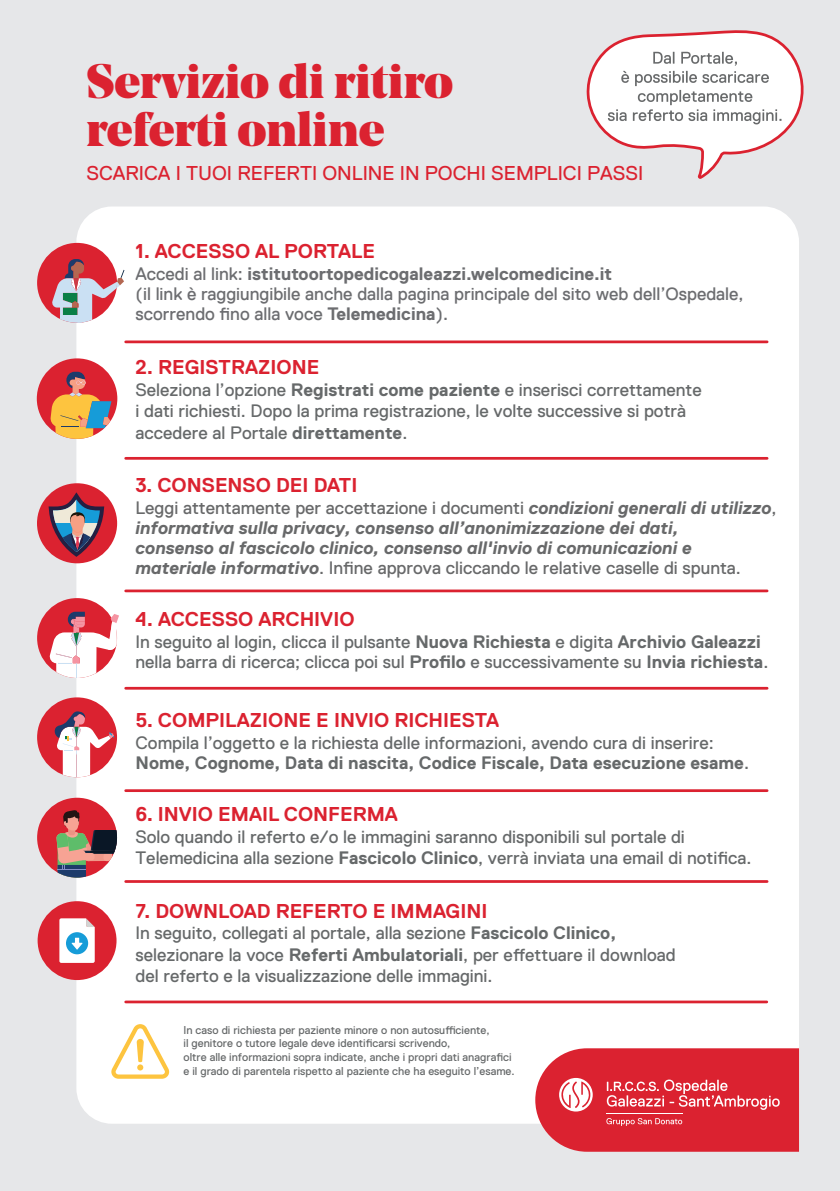
<style>
.page{position:relative;width:840px;height:1191px;background:#fff}
.page>*{position:absolute;margin:0;border:0;box-sizing:border-box;transform-origin:0 0}
.t1{font:900 48px/48px "Noe Display";color:#db2230}
.t2{font:700 20px "Replica";color:#db2230}
.t3{font:20px "Replica";color:#db2230}
.t4{font:18px/21.6px "Replica";color:#66696a}
.t5{font:italic 700 18px/20px "Replica";color:#68696a}
.t6{font:18px/20px "Replica TT";color:#6c6d70}
.t7{font:700 18px "Replica";color:#6c6d70}
.t8{font:11.4px/13.6px "Replica";color:#66696a}
.s1{font-family:"Replica TT";font-weight:400}
.s2{font-family:"Replica";font-weight:700}
.s3{font-weight:700}
.s4{font-weight:400;font-style:normal}
.s5{font-family:"Replica TT"}
</style>
<div class="page">
<div style="left:0;top:0;width:839px;height:1191px;background:#e6e7e9"></div>
<div style="left:76px;top:206px;width:722px;height:917px;background:#fff;border-radius:35px"></div>
<div style="left:37px;top:243px;width:80px;height:80px;background:#db2230;border-radius:50%"></div>
<hr style="left:126px;top:340px;width:640px;height:3px;background:#db2230">
<hr style="left:126px;top:457px;width:640px;height:3px;background:#db2230">
<hr style="left:126px;top:589px;width:640px;height:3px;background:#db2230">
<hr style="left:126px;top:687px;width:640px;height:2px;background:#db2230">
<hr style="left:126px;top:789px;width:640px;height:3px;background:#db2230">
<hr style="left:126px;top:880px;width:640px;height:3px;background:#db2230">
<hr style="left:126px;top:1000px;width:640px;height:3px;background:#db2230">
<div style="left:37px;top:358px;width:80px;height:81px;background:#db2230;border-radius:50%"></div>
<div style="left:37px;top:483px;width:80px;height:80px;background:#db2230;border-radius:50%"></div>
<svg style="left:49px;top:492px;width:55px;height:65px"></svg>
<div style="left:37px;top:797px;width:80px;height:80px;background:#db2230;border-radius:50%"></div>
<div style="left:38px;top:901px;width:78px;height:79px;background:#db2230;border-radius:50%"></div>
<svg style="left:59px;top:918px;width:36px;height:45px;background:#cddeeb"></svg>
<div style="left:37px;top:697px;width:80px;height:80px;background:#db2230;border-radius:50%"></div>
<svg style="left:53px;top:711px;width:61px;height:66px"></svg>
<div style="left:37px;top:598px;width:80px;height:80px;background:#db2230;border-radius:50%"></div>
<svg style="left:50px;top:372px;width:61px;height:67px"></svg>
<svg style="left:51px;top:259px;width:73px;height:64px"></svg>
<svg style="left:49px;top:612px;width:70px;height:66px"></svg>
<svg style="left:56px;top:809px;width:61px;height:68px"></svg>
<svg style="left:535px;top:1048px;width:263px;height:103px;background:#de3b47"></svg>
<svg style="left:111px;top:1024px;width:58px;height:54px"></svg>
<svg style="left:586px;top:30px;width:218px;height:149px"></svg>
<h1 class="t1" style="left:86px;top:56px;width:368px">Servizio di ritiro referti online</h1>
<p class="t3" style="left:86px;top:162px;width:558px">SCARICA I TUOI REFERTI ONLINE IN POCHI SEMPLICI PASSI</p>
<p class="t2" style="left:135px;top:240px;width:241px">1. ACCESSO AL PORTALE</p>
<p class="t7" style="left:135px;top:264px;width:478px"><span class="s1">Accedi al link:</span> istitutoortopedicogaleazzi.welcomedicine.it</p>
<p class="t6" style="left:135px;top:284px;width:609px">(il link è raggiungibile anche dalla pagina principale del sito web dell’Ospedale, scorrendo fino alla voce <span class="s2">Telemedicina</span>).</p>
<p class="t2" style="left:135px;top:356px;width:185px">2. REGISTRAZIONE</p>
<p class="t4" style="left:135px;top:379px;width:567px">Seleziona l’opzione <span class="s3">Registrati come paziente</span> e inserisci correttamente i dati richiesti. Dopo la prima registrazione, le volte successive si potrà accedere al Portale <span class="s3">direttamente</span>.</p>
<p class="t2" style="left:135px;top:474px;width:223px">3. CONSENSO DEI DATI</p>
<p class="t5" style="left:135px;top:497px;width:642px"><span class="s4">Leggi attentamente per accettazione i documenti</span> condizioni generali di utilizzo<span class="s4">, </span>informativa sulla privacy, consenso all’anonimizzazione dei dati,<br>consenso al fascicolo clinico, consenso all'invio di comunicazioni e materiale informativo<span class="s4">. Infine approva cliccando le relative caselle di spunta.</span></p>
<p class="t2" style="left:135px;top:608px;width:220px">4. ACCESSO ARCHIVIO</p>
<p class="t4" style="left:135px;top:631px;width:634px;line-height:20px">In seguito al login, clicca il pulsante <span class="s3">Nuova Richiesta</span> e digita <span class="s3">Archivio Galeazzi </span>nella barra di ricerca; clicca poi sul <span class="s3">Profilo</span> e successivamente su <span class="s3">Invia richiesta</span>.</p>
<p class="t2" style="left:135px;top:709px;width:365px">5. COMPILAZIONE E INVIO RICHIESTA</p>
<p class="t4" style="left:135px;top:732px;width:614px;line-height:20px">Compila l’oggetto e la richiesta delle informazioni, avendo cura di inserire:<br><span class="s3">Nome, Cognome, Data di nascita, Codice Fiscale, Data esecuzione esame</span><span class="s5">.</span></p>
<p class="t2" style="left:135px;top:803px;width:264px">6. INVIO EMAIL CONFERMA</p>
<p class="t4" style="left:135px;top:826px;width:617px">Solo quando il referto e/o le immagini saranno disponibili sul portale di<br>Telemedicina alla sezione <span class="s3">Fascicolo Clinico</span>, verrà inviata una email di notifica.</p>
<p class="t2" style="left:135px;top:899px;width:353px">7. DOWNLOAD REFERTO E IMMAGINI</p>
<p class="t4" style="left:135px;top:922px;width:541px">In seguito, collegati al portale, <span class="s5">alla sezione</span> <span class="s3">Fascicolo Clinico, </span><span class="s5">selezionare la voce</span> <span class="s3">Referti Ambulatoriali</span>, per effettuare il download del referto e la visualizzazione delle immagini.</p>
<p class="t8" style="left:183px;top:1022px;width:332px">In caso di richiesta per paziente minore o non autosufficiente,<br>il genitore o tutore legale deve identificarsi scrivendo,<br>oltre alle informazioni sopra indicate, anche i propri dati anagrafici e il grado di parentela rispetto al paziente che ha eseguito l’esame.</p>
</div>
